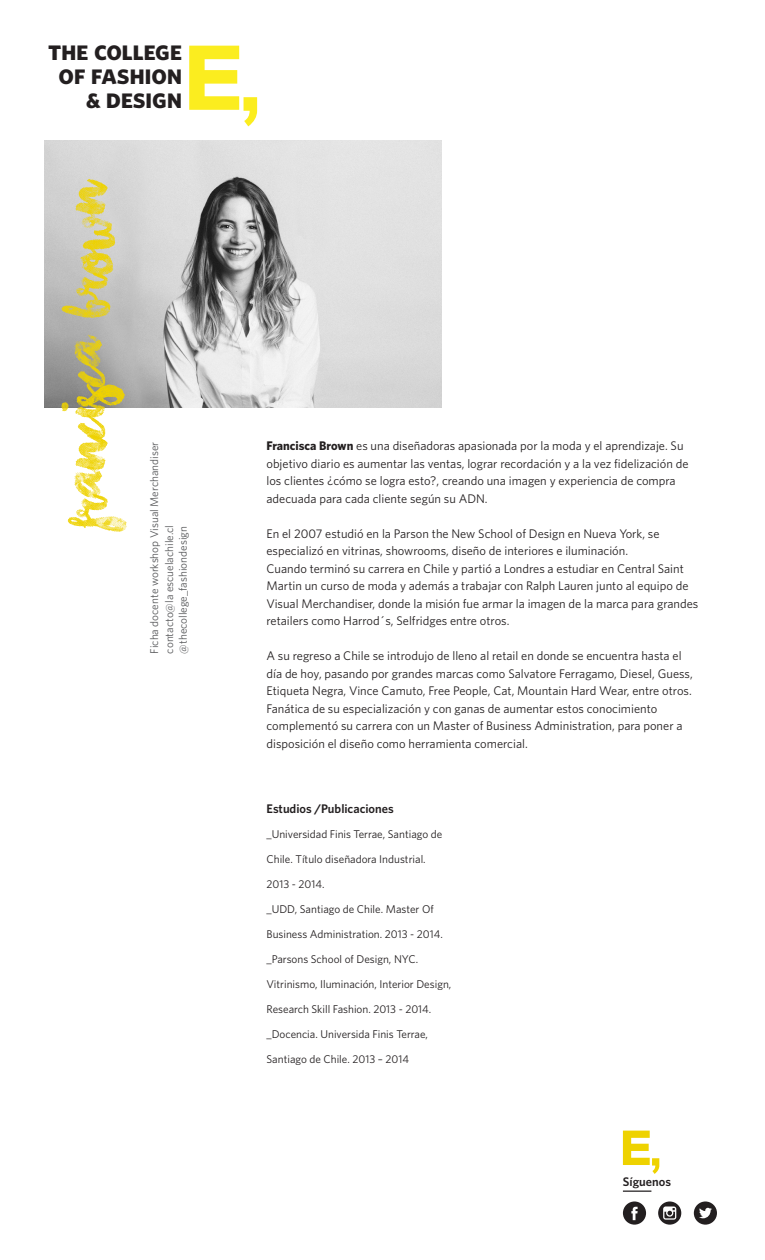
<style>
.page{position:relative;width:765px;height:1260px;background:#fff}
.page>*{position:absolute;margin:0;border:0;box-sizing:border-box;transform-origin:0 0}
.t1{font:80px "Chasing Embers";color:#eed200}
.t2{font:27.88px/23.9px "Whitney Bold SC";letter-spacing:-.01em;color:#231f20;text-align:right}
.Texto_general{font:12.5px "Whitney";color:#231f20}
.Subtitulos__grl_bold{font:600 12.5px "Whitney";color:#231f20}
.Texto_general-2{font:11.25px "Whitney";color:#231f20}
.Folio_workshop_y_con{font:11.25px "Whitney";color:#57585a}
.s1{font-weight:700}
</style>
<div class="page">
<svg style="left:623px;top:1131px;width:36px;height:43px"></svg>
<svg style="left:694px;top:1201px;width:23px;height:24px"></svg>
<svg style="left:658px;top:1201px;width:23px;height:24px"></svg>
<svg style="left:623px;top:1201px;width:23px;height:24px"></svg>
<svg style="left:623px;top:1191px;width:28px;height:1px"></svg>
<svg style="left:189px;top:46px;width:68px;height:80px"></svg>
<img style="left:45px;top:141px;width:396px;height:266px">
<h2 class="t2" style="left:48px;top:38px;width:136px">the college of fashion &amp; design</h2>
<p class="t1" style="left:51px;top:528px;width:352px;rotate:-90deg">francisca brown</p>
<p class="Folio_workshop_y_con" style="left:148px;top:654px;width:213px;rotate:-90deg">Ficha docente workshop Visual Merchandiser</p>
<p class="Folio_workshop_y_con" style="left:163px;top:654px;width:130px;rotate:-90deg">contacto@la escuelachile.cl</p>
<p class="Folio_workshop_y_con" style="left:176px;top:654px;width:129px;rotate:-90deg">@thecollege_fashiondesign</p>
<p class="Texto_general" style="left:267px;top:439px;width:419px"><span class="s1">Francisca Brown</span> es una diseñadoras apasionada por la moda y el aprendizaje. Su</p>
<p class="Texto_general" style="left:267px;top:456px;width:424px">objetivo diario es aumentar las ventas, lograr recordación y a la vez fidelización de</p>
<p class="Texto_general" style="left:267px;top:474px;width:411px">los clientes ¿cómo se logra esto?, creando una imagen y experiencia de compra</p>
<p class="Texto_general" style="left:267px;top:491px;width:223px">adecuada para cada cliente según su ADN.</p>
<p class="Texto_general" style="left:267px;top:526px;width:395px">En el 2007 estudió en la Parson the New School of Design en Nueva York, se</p>
<p class="Texto_general" style="left:267px;top:544px;width:363px">especializó en vitrinas, showrooms, diseño de interiores e iluminación.</p>
<p class="Texto_general" style="left:267px;top:561px;width:419px">Cuando terminó su carrera en Chile y partió a Londres a estudiar en Central Saint</p>
<p class="Texto_general" style="left:267px;top:579px;width:424px">Martin un curso de moda y además a trabajar con Ralph Lauren junto al equipo de</p>
<p class="Texto_general" style="left:267px;top:596px;width:433px">Visual Merchandiser, donde la misión fue armar la imagen de la marca para grandes</p>
<p class="Texto_general" style="left:267px;top:614px;width:244px">retailers como Harrod´s, Selfridges entre otros.</p>
<p class="Texto_general" style="left:267px;top:649px;width:417px">A su regreso a Chile se introdujo de lleno al retail en donde se encuentra hasta el</p>
<p class="Texto_general" style="left:267px;top:666px;width:428px">día de hoy, pasando por grandes marcas como Salvatore Ferragamo, Diesel, Guess,</p>
<p class="Texto_general" style="left:267px;top:684px;width:427px">Etiqueta Negra, Vince Camuto, Free People, Cat, Mountain Hard Wear, entre otros.</p>
<p class="Texto_general" style="left:267px;top:701px;width:392px">Fanática de su especialización y con ganas de aumentar estos conocimiento</p>
<p class="Texto_general" style="left:267px;top:719px;width:418px">complementó su carrera con un Master of Business Administration, para poner a</p>
<p class="Texto_general" style="left:267px;top:736px;width:263px">disposición el diseño como herramienta comercial.</p>
<p class="Subtitulos__grl_bold" style="left:267px;top:801px;width:129px">Estudios /Publicaciones</p>
<p class="Texto_general-2" style="left:267px;top:827px;width:177px">_Universidad Finis Terrae, Santiago de</p>
<p class="Texto_general-2" style="left:267px;top:852px;width:161px">Chile. Título diseñadora Industrial.</p>
<p class="Texto_general-2" style="left:267px;top:877px;width:59px">2013 - 2014.</p>
<p class="Texto_general-2" style="left:267px;top:902px;width:169px">_UDD, Santiago de Chile. Master Of</p>
<p class="Texto_general-2" style="left:267px;top:927px;width:178px">Business Administration. 2013 - 2014.</p>
<p class="Texto_general-2" style="left:267px;top:952px;width:153px">_Parsons School of Design, NYC.</p>
<p class="Texto_general-2" style="left:267px;top:977px;width:186px">Vitrinismo, Iluminación, Interior Design,</p>
<p class="Texto_general-2" style="left:267px;top:1002px;width:166px">Research Skill Fashion. 2013 - 2014.</p>
<p class="Texto_general-2" style="left:267px;top:1027px;width:163px">_Docencia. Universida Finis Terrae,</p>
<p class="Texto_general-2" style="left:267px;top:1052px;width:144px">Santiago de Chile. 2013 – 2014</p>
<p class="Subtitulos__grl_bold" style="left:623px;top:1174px;width:50px">Síguenos</p>
</div>
